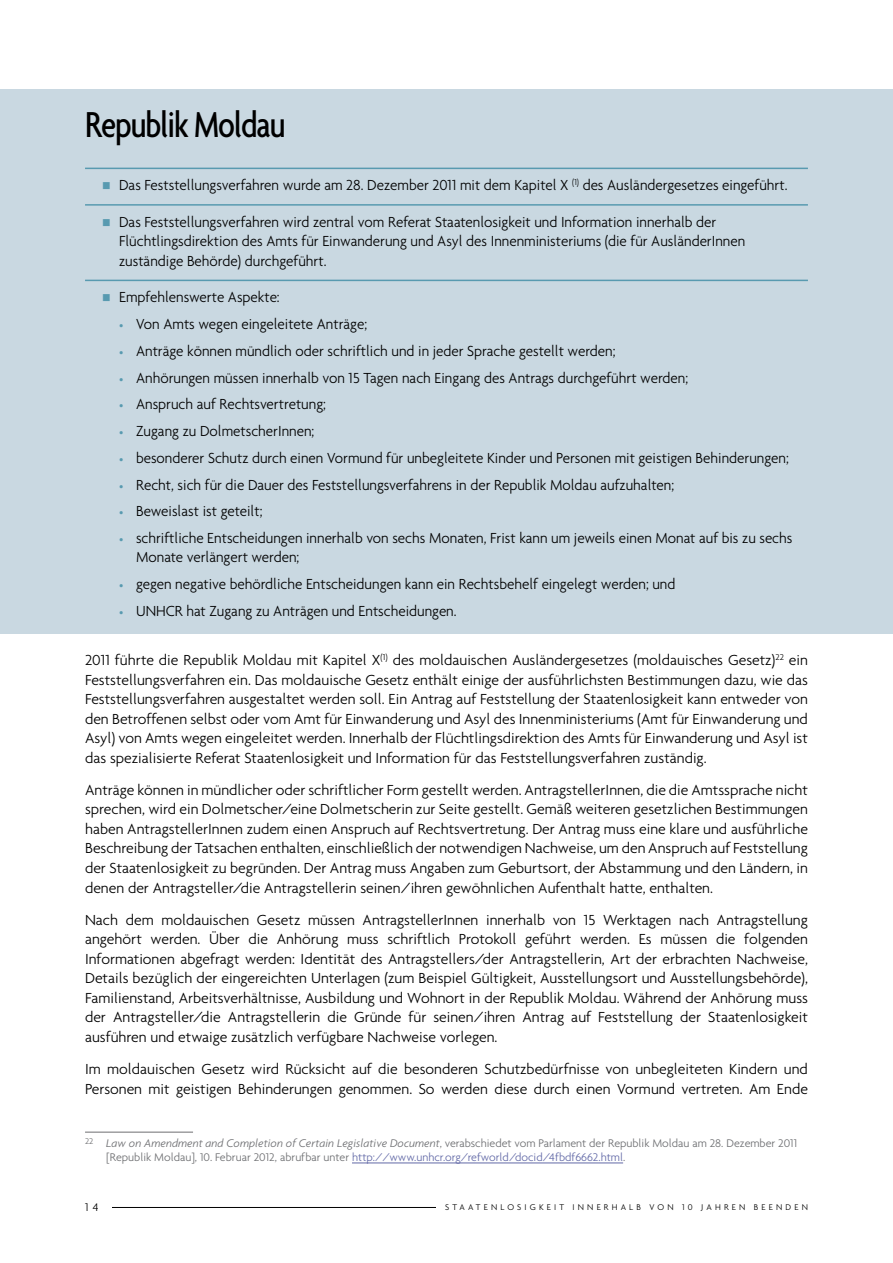
<style>
.page{position:relative;width:893px;height:1263px;background:#fff}
.page>*{position:absolute;margin:0;border:0;box-sizing:border-box;transform-origin:0 0}
.t1{font:500 condensed 39px "Agenda";letter-spacing:-.03em;color:#000;scale:.96 1}
.t2{font:300 15.75px/19.5px "Agenda";color:#000;text-align:justify}
.t3{font:300 15.75px/19.5px "Agenda";color:#000;scale:.96 1}
.t4{font:300 12px/14.4px "Agenda";color:#6d6e71}
.t5{font:300 12px "Agenda";color:#000}
.t6{font:300 9px "Agenda";letter-spacing:.35em;color:#000}
.s1{color:#589ab0}
.s2{font-size:12px;color:#589ab0}
.s3{font-style:italic}
.s4{color:#6269a7}
</style>
<div class="page">
<hr style="left:111px;top:1207px;width:351px;height:1px;background:#000">
<div style="left:437px;top:1199px;width:371px;height:15px;background:#fff"></div>
<div style="left:0;top:89px;width:893px;height:545px;background:#c9d8e1"></div>
<hr style="left:85px;top:168px;width:723px;height:1px;background:#589ab0">
<hr style="left:85px;top:204px;width:723px;height:2px;background:#589ab0">
<hr style="left:85px;top:280px;width:723px;height:1px;background:#589ab0">
<hr style="left:85px;top:1132px;width:108px;height:1px;background:#6d6e71">
<hr style="left:352px;top:1163px;width:271px;height:1px;background:#6269a7">
<h1 class="t1" style="left:85px;top:102px;width:211px">Republik Moldau</h1>
<p class="t3" style="left:102px;top:175px;width:716px"><span class="s1">■</span> Das Feststellungsverfahren wurde am 28. Dezember 2011 mit dem Kapitel X <sup>(1)</sup> des Ausländergesetzes eingeführt.</p>
<p class="t3" style="left:119px;top:212px;width:654px;text-indent:-17px"><span class="s1">■</span> Das Feststellungsverfahren wird zentral vom Referat Staatenlosigkeit und Information innerhalb der<br>Flüchtlingsdirektion des Amts für Einwanderung und Asyl des Innenministeriums (die für AusländerInnen zuständige Behörde) durchgeführt.</p>
<p class="t3" style="left:102px;top:287px;width:187px"><span class="s1">■</span> Empfehlenswerte Aspekte:</p>
<p class="t3" style="left:119px;top:314px;width:260px"><span class="s2">•</span> Von Amts wegen eingeleitete Anträge;</p>
<p class="t3" style="left:119px;top:341px;width:519px"><span class="s2">•</span> Anträge können mündlich oder schriftlich und in jeder Sprache gestellt werden;</p>
<p class="t3" style="left:119px;top:367px;width:594px"><span class="s2">•</span> Anhörungen müssen innerhalb von 15 Tagen nach Eingang des Antrags durchgeführt werden;</p>
<p class="t3" style="left:119px;top:394px;width:217px"><span class="s2">•</span> Anspruch auf Rechtsvertretung;</p>
<p class="t3" style="left:119px;top:421px;width:205px"><span class="s2">•</span> Zugang zu DolmetscherInnen;</p>
<p class="t3" style="left:119px;top:448px;width:699px"><span class="s2">•</span> besonderer Schutz durch einen Vormund für unbegleitete Kinder und Personen mit geistigen Behinderungen;</p>
<p class="t3" style="left:119px;top:474px;width:580px"><span class="s2">•</span> Recht, sich für die Dauer des Feststellungsverfahrens in der Republik Moldau aufzuhalten;</p>
<p class="t3" style="left:119px;top:501px;width:151px"><span class="s2">•</span> Beweislast ist geteilt;</p>
<p class="t3" style="left:136px;top:528px;width:685px;text-indent:-17px"><span class="s2">•</span> schriftliche Entscheidungen innerhalb von sechs Monaten, Frist kann um jeweils einen Monat auf bis zu sechs<br>Monate verlängert werden;</p>
<p class="t3" style="left:119px;top:574px;width:581px"><span class="s2">•</span> gegen negative behördliche Entscheidungen kann ein Rechtsbehelf eingelegt werden; und</p>
<p class="t3" style="left:119px;top:601px;width:353px"><span class="s2">•</span> UNHCR hat Zugang zu Anträgen und Entscheidungen.</p>
<p class="t2" style="left:85px;top:650px;width:724px">2011 führte die Republik Moldau mit Kapitel X<sup>(1)</sup> des moldauischen Ausländergesetzes (moldauisches Gesetz)<sup>22</sup> ein Feststellungsverfahren ein. Das moldauische Gesetz enthält einige der ausführlichsten Bestimmungen dazu, wie das Feststellungsverfahren ausgestaltet werden soll. Ein Antrag auf Feststellung der Staatenlosigkeit kann entweder von den Betroffenen selbst oder vom Amt für Einwanderung und Asyl des Innenministeriums (Amt für Einwanderung und Asyl) von Amts wegen eingeleitet werden. Innerhalb der Flüchtlingsdirektion des Amts für Einwanderung und Asyl ist das spezialisierte Referat Staatenlosigkeit und Information für das Feststellungsverfahren zuständig.</p>
<p class="t2" style="left:85px;top:780px;width:724px">Anträge können in mündlicher oder schriftlicher Form gestellt werden. AntragstellerInnen, die die Amtssprache nicht sprechen, wird ein Dolmetscher/eine Dolmetscherin zur Seite gestellt. Gemäß weiteren gesetzlichen Bestimmungen haben AntragstellerInnen zudem einen Anspruch auf Rechtsvertretung. Der Antrag muss eine klare und ausführliche Beschreibung der Tatsachen enthalten, einschließlich der notwendigen Nachweise, um den Anspruch auf Feststellung der Staatenlosigkeit zu begründen. Der Antrag muss Angaben zum Geburtsort, der Abstammung und den Ländern, in denen der Antragsteller/die Antragstellerin seinen/ihren gewöhnlichen Aufenthalt hatte, enthalten.</p>
<p class="t2" style="left:85px;top:910px;width:724px">Nach dem moldauischen Gesetz müssen AntragstellerInnen innerhalb von 15 Werktagen nach Antragstellung angehört werden. Über die Anhörung muss schriftlich Protokoll geführt werden. Es müssen die folgenden Informationen abgefragt werden: Identität des Antragstellers/der Antragstellerin, Art der erbrachten Nachweise, Details bezüglich der eingereichten Unterlagen (zum Beispiel Gültigkeit, Ausstellungsort und Ausstellungsbehörde), Familienstand, Arbeitsverhältnisse, Ausbildung und Wohnort in der Republik Moldau. Während der Anhörung muss der Antragsteller/die Antragstellerin die Gründe für seinen/ihren Antrag auf Feststellung der Staatenlosigkeit ausführen und etwaige zusätzlich verfügbare Nachweise vorlegen.</p>
<p class="t2" style="left:85px;top:1059px;width:724px">Im moldauischen Gesetz wird Rücksicht auf die besonderen Schutzbedürfnisse von unbegleiteten Kindern und<br>Personen mit geistigen Behinderungen genommen. So werden diese durch einen Vormund vertreten. Am Ende</p>
<p class="t4" style="left:106px;top:1135px;width:692px;text-indent:-21px"><sup>22</sup> <span class="s3">Law on Amendment and Completion of Certain Legislative Document</span>, verabschiedet vom Parlament der Republik Moldau am 28. Dezember 2011 [Republik Moldau], 10. Februar 2012, abrufbar unter <span class="s4">http://www.unhcr.org/refworld/docid/4fbdf6662.html</span>.</p>
<p class="t5" style="left:85px;top:1200px;width:15px">1 4</p>
<p class="t6" style="left:445px;top:1202px;width:364px">STAATENLOSIGKEIT INNERHALB VON 10 JAHREN BEENDEN</p>
</div>
